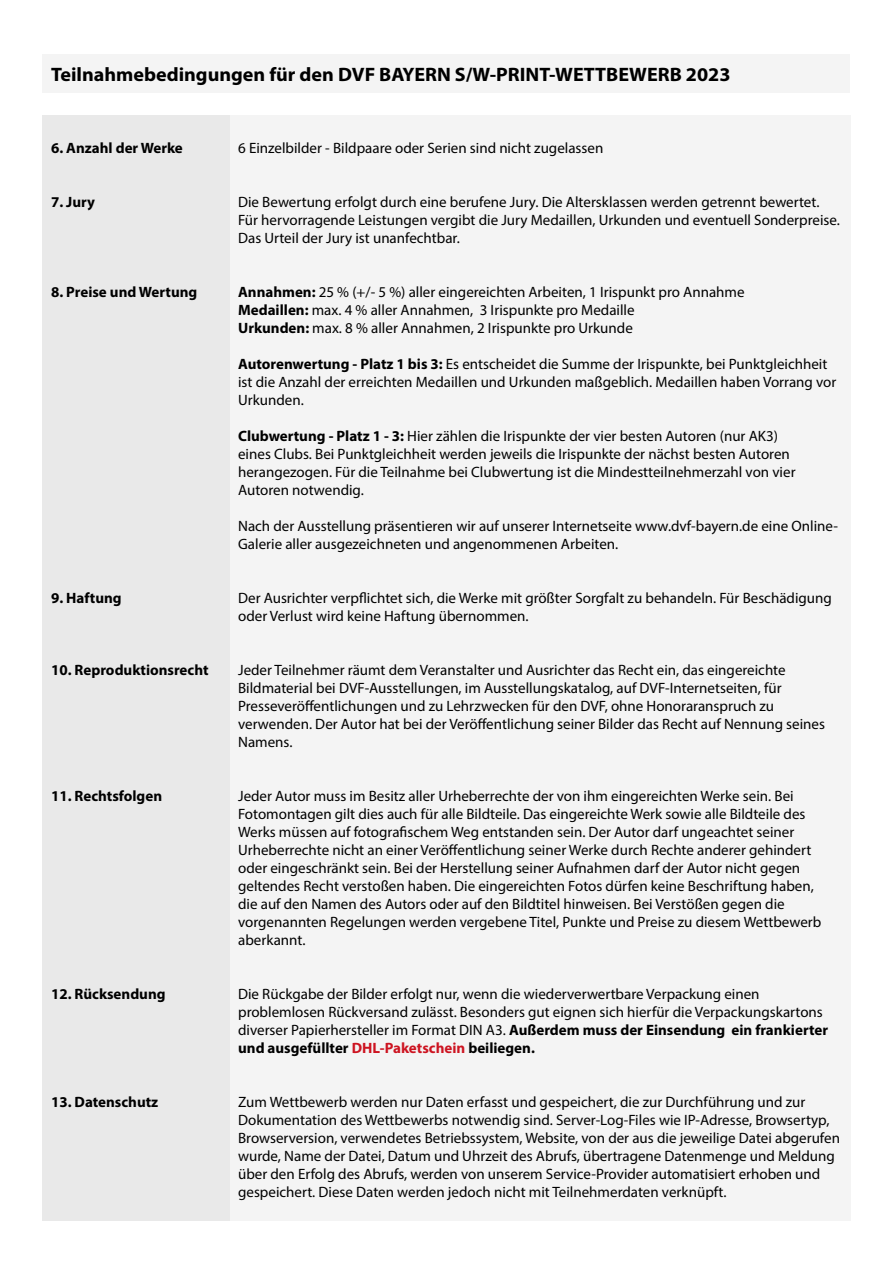
<style>
.page{position:relative;width:893px;height:1263px;background:#fff}
.page>*{position:absolute;margin:0;border:0;box-sizing:border-box;transform-origin:0 0}
.t1{font:700 19.5px "Myriad Pro";color:#000}
.t2{font:15px/18px "Myriad Pro";color:#000}
.t3{font:700 15px "Myriad Pro";color:#000}
.s1{font-weight:700}
.s2{font-weight:700;color:#cd1421}
</style>
<div class="page">
<div style="left:43px;top:115px;width:208px;height:1105px;background:#e9e9e9"></div>
<div style="left:230px;top:115px;width:620px;height:1105px;background:#f4f4f4"></div>
<div style="left:43px;top:54px;width:807px;height:39px;background:#f4f4f4"></div>
<h1 class="t1" style="left:51px;top:62px;width:681px">Teilnahmebedingungen für den DVF BAYERN S/W-PRINT-WETTBEWERB 2023</h1>
<p class="t3" style="left:51px;top:138px;width:133px">6. Anzahl der Werke</p>
<p class="t2" style="left:238px;top:138px;width:367px">6 Einzelbilder - Bildpaare oder Serien sind nicht zugelassen</p>
<p class="t3" style="left:51px;top:192px;width:45px">7. Jury</p>
<p class="t2" style="left:238px;top:192px;width:603px">Die Bewertung erfolgt durch eine berufene Jury. Die Altersklassen werden getrennt bewertet.<br>Für hervorragende Leistungen vergibt die Jury Medaillen, Urkunden und eventuell Sonderpreise.<br>Das Urteil der Jury ist unanfechtbar.</p>
<p class="t3" style="left:51px;top:282px;width:148px">8. Preise und Wertung</p>
<p class="t2" style="left:238px;top:282px;width:508px"><span class="s1">Annahmen:</span> 25 % (+/- 5 %) aller eingereichten Arbeiten, 1 Irispunkt pro Annahme<br><span class="s1">Medaillen:</span> max. 4 % aller Annahmen, 3 Irispunkte pro Medaille<br><span class="s1">Urkunden:</span> max. 8 % aller Annahmen, 2 Irispunkte pro Urkunde</p>
<p class="t2" style="left:238px;top:354px;width:600px"><span class="s1">Autorenwertung - Platz 1 bis 3:</span> Es entscheidet die Summe der Irispunkte, bei Punktgleichheit ist die Anzahl der erreichten Medaillen und Urkunden maßgeblich. Medaillen haben Vorrang vor<br>Urkunden.</p>
<p class="t2" style="left:238px;top:426px;width:559px"><span class="s1">Clubwertung - Platz 1 - 3:</span> Hier zählen die Irispunkte der vier besten Autoren (nur AK3) eines Clubs. Bei Punktgleichheit werden jeweils die Irispunkte der nächst besten Autoren herangezogen. Für die Teilnahme bei Clubwertung ist die Mindestteilnehmerzahl von vier Autoren notwendig.</p>
<p class="t2" style="left:238px;top:516px;width:601px">Nach der Ausstellung präsentieren wir auf unserer Internetseite www.dvf-bayern.de eine Online-<br>Galerie aller ausgezeichneten und angenommenen Arbeiten.</p>
<p class="t3" style="left:51px;top:588px;width:72px">9. Haftung</p>
<p class="t2" style="left:238px;top:588px;width:595px">Der Ausrichter verpflichtet sich, die Werke mit größter Sorgfalt zu behandeln. Für Beschädigung oder Verlust wird keine Haftung übernommen.</p>
<p class="t3" style="left:51px;top:660px;width:159px">10. Reproduktionsrecht</p>
<p class="t2" style="left:238px;top:660px;width:588px">Jeder Teilnehmer räumt dem Veranstalter und Ausrichter das Recht ein, das eingereichte Bildmaterial bei DVF-Ausstellungen, im Ausstellungskatalog, auf DVF-Internetseiten, für Presseveröffentlichungen und zu Lehrzwecken für den DVF, ohne Honoraranspruch zu verwenden. Der Autor hat bei der Veröffentlichung seiner Bilder das Recht auf Nennung seines Namens.</p>
<p class="t3" style="left:51px;top:786px;width:113px">11. Rechtsfolgen</p>
<p class="t2" style="left:238px;top:786px;width:585px">Jeder Autor muss im Besitz aller Urheberrechte der von ihm eingereichten Werke sein. Bei Fotomontagen gilt dies auch für alle Bildteile. Das eingereichte Werk sowie alle Bildteile des Werks müssen auf fotografischem Weg entstanden sein. Der Autor darf ungeachtet seiner Urheberrechte nicht an einer Veröffentlichung seiner Werke durch Rechte anderer gehindert oder eingeschränkt sein. Bei der Herstellung seiner Aufnahmen darf der Autor nicht gegen geltendes Recht verstoßen haben. Die eingereichten Fotos dürfen keine Beschriftung haben, die auf den Namen des Autors oder auf den Bildtitel hinweisen. Bei Verstößen gegen die vorgenannten Regelungen werden vergebene Titel, Punkte und Preise zu diesem Wettbewerb aberkannt.</p>
<p class="t3" style="left:51px;top:984px;width:116px">12. Rücksendung</p>
<p class="t2" style="left:238px;top:984px;width:591px">Die Rückgabe der Bilder erfolgt nur, wenn die wiederverwertbare Verpackung einen problemlosen Rückversand zulässt. Besonders gut eignen sich hierfür die Verpackungskartons diverser Papierhersteller im Format DIN A3. <span class="s1">Außerdem muss der Einsendung ein frankierter und ausgefüllter</span> <span class="s2">DHL-Paketschein</span> <span class="s1">beiliegen.</span></p>
<p class="t3" style="left:51px;top:1092px;width:109px">13. Datenschutz</p>
<p class="t2" style="left:238px;top:1092px;width:603px">Zum Wettbewerb werden nur Daten erfasst und gespeichert, die zur Durchführung und zur Dokumentation des Wettbewerbs notwendig sind. Server-Log-Files wie IP-Adresse, Browsertyp, Browserversion, verwendetes Betriebssystem, Website, von der aus die jeweilige Datei abgerufen wurde, Name der Datei, Datum und Uhrzeit des Abrufs, übertragene Datenmenge und Meldung über den Erfolg des Abrufs, werden von unserem Service-Provider automatisiert erhoben und gespeichert. Diese Daten werden jedoch nicht mit Teilnehmerdaten verknüpft.</p>
</div>
